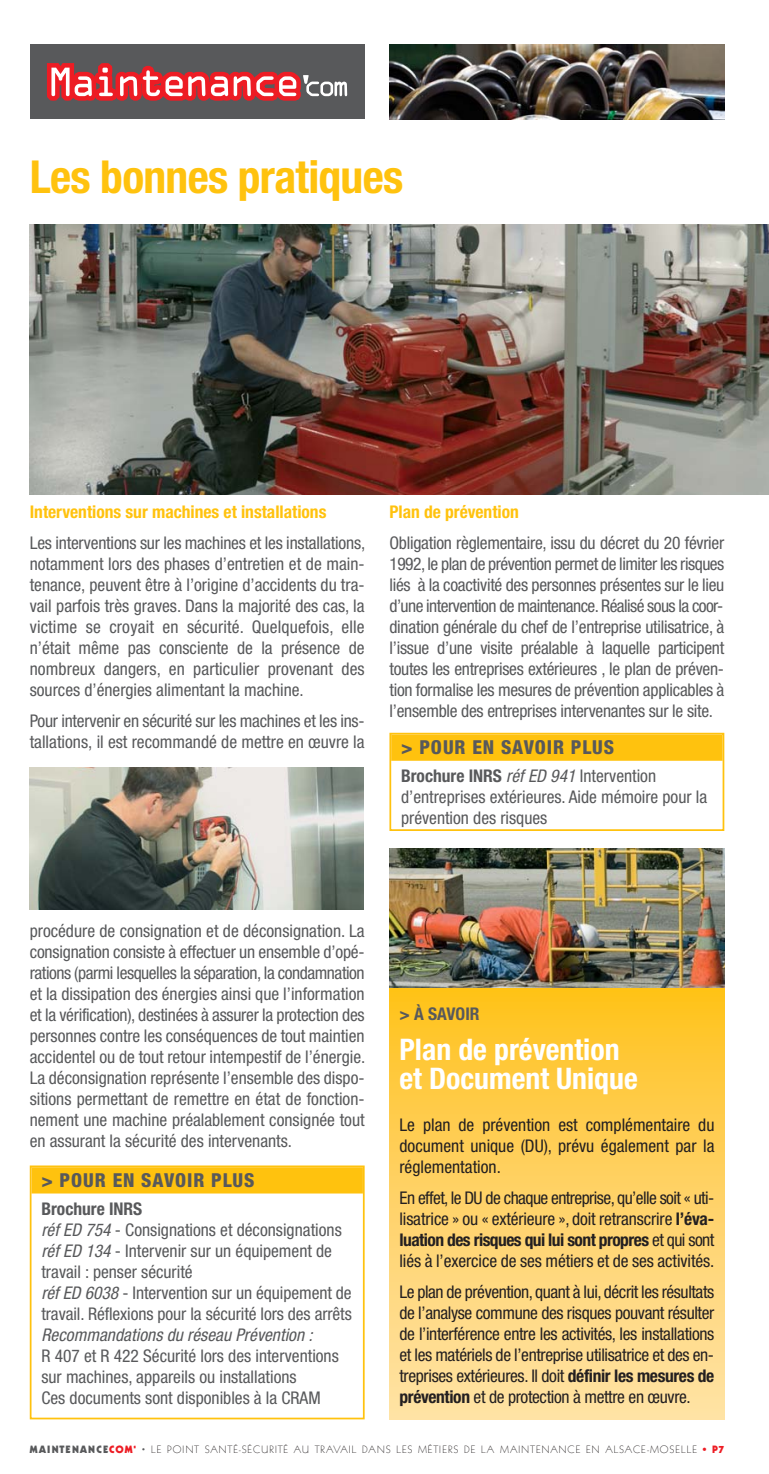
<style>
.page{position:relative;width:769px;height:1474px;background:#fff}
.page>*{position:absolute;margin:0;border:0;box-sizing:border-box;transform-origin:0 0}
.t1{font:700 condensed 45.5px "Helvetica Neue";letter-spacing:-.015em;color:#ffc20e}
.t2{font:700 condensed 29.75px/29.8px "Helvetica Neue";color:#fff}
.t3{font:800 condensed 19.25px "Helvetica Neue";letter-spacing:.05em;color:#58595b}
.t4{font:condensed 17.5px/21px "Helvetica Neue";color:#58595b}
.t5{font:condensed 17.5px/21px "Helvetica Neue";letter-spacing:-.005em;color:#231f20;text-align:justify}
.t6{font:700 condensed 17.5px "Helvetica Neue";color:#ffc20e}
.t7{font:italic condensed 17.5px "Helvetica Neue";color:#58595b}
.t8{font:700 condensed 17.5px "Helvetica Neue";color:#58595b}
.t9{font:300 10.5px "Kabel BQ";letter-spacing:.105em;color:#231f20}
.s1{font-weight:700}
.s2{font-style:italic}
.s3{font-weight:900;color:#58595b}
.s4{font-weight:900;color:#ed1c24}
.s5{color:#58595b}
</style>
<div class="page">
<div style="left:389px;top:979px;width:335px;height:440px;background:linear-gradient(to bottom,#fdc11f,#ffe3a9)"></div>
<div style="left:30px;top:45px;width:335px;height:74px;background:#58595b"></div>
<svg style="left:47px;top:63px;width:300px;height:38px"></svg>
<img style="left:30px;top:224px;width:739px;height:270px">
<div style="left:30px;top:1165px;width:335px;height:254px;border:2px solid #ffc20e"></div>
<div style="left:32px;top:1167px;width:331px;height:26px;background:#ffc20e"></div>
<img style="left:389px;top:848px;width:335px;height:139px">
<img style="left:30px;top:767px;width:334px;height:142px">
<div style="left:389px;top:732px;width:335px;height:99px;border:2px solid #ffc20e"></div>
<div style="left:391px;top:734px;width:332px;height:26px;background:#ffc20e"></div>
<img style="left:389px;top:45px;width:335px;height:74px">
<h1 class="t1" style="left:30px;top:160px;width:375px">Les bonnes pratiques</h1>
<p class="t6" style="left:30px;top:505px;width:298px">Interventions sur machines et installations</p>
<p class="t4" style="left:30px;top:533px;width:337px;text-align:justify">Les interventions sur les machines et les installations, notamment lors des phases d’entretien et de main&shy;tenance, peuvent être à l’origine d’accidents du tra&shy;vail parfois très graves. Dans la majorité des cas, la victime se croyait en sécurité. Quelquefois, elle n’était même pas consciente de la présence de nombreux dangers, en particulier provenant des sources d’énergies alimentant la machine.</p>
<p class="t4" style="left:30px;top:711px;width:336px">Pour intervenir en sécurité sur les machines et les ins&shy;tallations, il est recommandé de mettre en œuvre la</p>
<p class="t6" style="left:389px;top:505px;width:131px">Plan de prévention</p>
<p class="t4" style="left:389px;top:533px;width:336px;text-align:justify">Obligation règlementaire, issu du décret du 20 février 1992, le plan de prévention permet de limiter les risques liés à la coactivité des personnes présentes sur le lieu d’une intervention de maintenance. Réalisé sous la coor&shy;dination générale du chef de l’entreprise utilisatrice, à l’issue d’une visite préalable à laquelle participent toutes les entreprises extérieures , le plan de préven&shy;tion formalise les mesures de prévention applicables à l’ensemble des entreprises intervenantes sur le site.</p>
<p class="t3" style="left:401px;top:740px;width:215px">&gt; POUR EN SAVOIR PLUS</p>
<p class="t4" style="left:401px;top:766px;width:308px"><span class="s1">Brochure INRS</span> <span class="s2">réf ED 941</span> Intervention d’entreprises extérieures. Aide mémoire pour la prévention des risques</p>
<p class="t4" style="left:30px;top:921px;width:337px;text-align:justify">procédure de consignation et de déconsignation. La consignation consiste à effectuer un ensemble d’opé&shy;rations (parmi lesquelles la séparation, la condamnation et la dissipation des énergies ainsi que l’information et la vérification), destinées à assurer la protection des personnes contre les conséquences de tout maintien accidentel ou de tout retour intempestif de l’énergie.<br>La déconsignation représente l’ensemble des dispo&shy;sitions permettant de remettre en état de fonction&shy;nement une machine préalablement consignée tout en assurant la sécurité des intervenants.</p>
<p class="t3" style="left:41px;top:1172px;width:215px">&gt; POUR EN SAVOIR PLUS</p>
<p class="t4" style="left:41px;top:1199px;width:312px"><span class="s1">Brochure INRS<br></span><span class="s2">réf ED 754</span>- Consignations et déconsignations <span class="s2">réf ED 134</span>- Intervenir sur un équipement de travail : penser sécurité<br><span class="s2">réf ED 6038</span>- Intervention sur un équipement de travail. Réflexions pour la sécurité lors des arrêts</p>
<p class="t7" style="left:41px;top:1327px;width:276px">Recommandations du réseau Prévention :</p>
<p class="t4" style="left:41px;top:1346px;width:299px">R 407 et R 422 Sécurité lors des interventions sur machines, appareils ou installations<br>Ces documents sont disponibles à la CRAM</p>
<p class="t8" style="left:399px;top:1007px;width:82px">&gt; À SAVOIR</p>
<h2 class="t2" style="left:399px;top:1036px;width:240px">Plan de prévention et Document Unique</h2>
<p class="t5" style="left:399px;top:1116px;width:316px">Le plan de prévention est complémentaire du document unique (DU), prévu également par la réglementation.</p>
<p class="t5" style="left:399px;top:1188px;width:316px">En effet, le DU de chaque entreprise, qu’elle soit « uti&shy;lisatrice » ou « extérieure », doit retranscrire <span class="s1">l’éva&shy;luation des risques qui lui sont propres</span> et qui sont liés à l’exercice de ses métiers et de ses activités.</p>
<p class="t5" style="left:399px;top:1282px;width:316px">Le plan de prévention, quant à lui, décrit les résultats de l’analyse commune des risques pouvant résulter de l’interférence entre les activités, les installations et les matériels de l’entreprise utilisatrice et des en&shy;treprises extérieures. Il doit <span class="s1">définir les mesures de prévention</span> et de protection à mettre en œuvre.</p>
<p class="t9" style="left:30px;top:1444px;width:696px"><span class="s3">MAINTENANCE</span><span class="s4">COM’</span> <span class="s5">•</span> LE POINT SANTÉ-SÉCURITÉ AU TRAVAIL DANS LES MÉTIERS DE LA MAINTENANCE EN ALSACE-MOSELLE <span class="s4">• P7</span></p>
</div>
